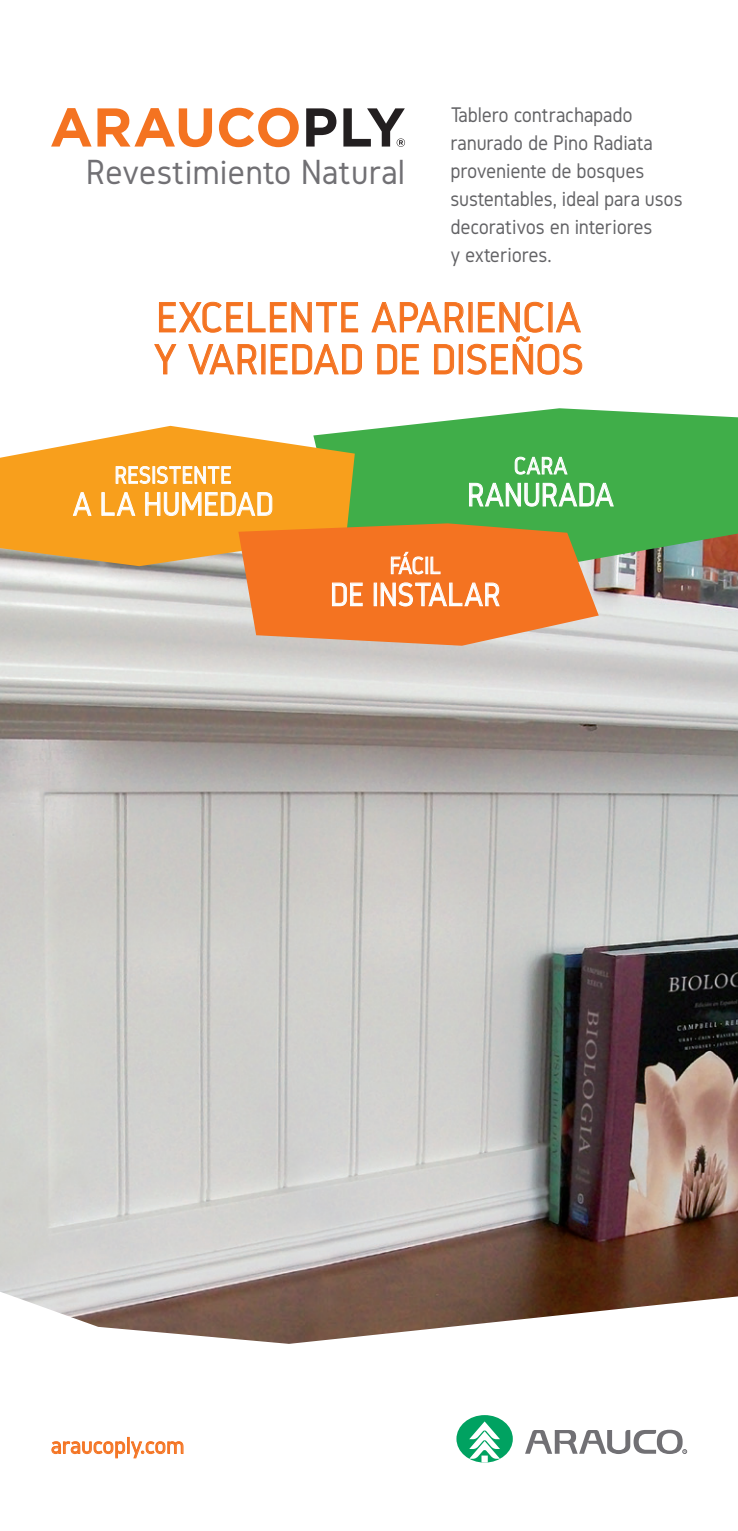
<style>
.page{position:relative;width:738px;height:1531px;background:#fff}
.page>*{position:absolute;margin:0;border:0;box-sizing:border-box;transform-origin:0 0}
.t1{font:44px "Gidole";letter-spacing:-.01em;color:#f47321}
.t2{font:36.2px "Gidole";color:#717074}
.Texto{font:34px "Gidole";letter-spacing:-.01em;color:#fff;scale:.95 1}
.Texto-2{font:25px "Gidole";letter-spacing:-.01em;color:#fff;scale:.95 1}
.t3{font:24px "Gidole";color:#f47321}
.Texto-3{font:22px/28px "Gidole";letter-spacing:-.01em;color:#636366;scale:.95 1}
</style>
<div class="page">
<div style="left:354px;top:45px;width:29px;height:29px;border:1px solid #fff;border-radius:50%"></div>
<svg style="left:525px;top:1429px;width:161px;height:25px"></svg>
<div style="left:456px;top:1415px;width:56px;height:47px;background:#00a261;border-radius:50%"></div>
<svg style="left:469px;top:1421px;width:30px;height:41px"></svg>
<svg style="left:159px;top:301px;width:199px;height:32px"></svg>
<svg style="left:154px;top:344px;width:23px;height:31px"></svg>
<svg style="left:188px;top:344px;width:69px;height:31px"></svg>
<svg style="left:270px;top:344px;width:92px;height:31px"></svg>
<svg style="left:371px;top:301px;width:211px;height:74px"></svg>
<img style="left:0;top:566px;width:737px;height:778px">
<svg style="left:354px;top:408px;width:383px;height:158px;background:#52b058"></svg>
<svg style="left:0;top:426px;width:354px;height:140px;background:#f1ab3f"></svg>
<svg style="left:116px;top:466px;width:114px;height:18px;background:#fabf68"></svg>
<svg style="left:72px;top:492px;width:20px;height:24px"></svg>
<svg style="left:101px;top:492px;width:35px;height:24px"></svg>
<svg style="left:145px;top:492px;width:127px;height:24px;background:#f9b858"></svg>
<svg style="left:238px;top:523px;width:360px;height:123px;background:#e9843b"></svg>
<svg style="left:514px;top:457px;width:53px;height:17px"></svg>
<svg style="left:468px;top:482px;width:145px;height:25px;background:#70c276"></svg>
<svg style="left:51px;top:1437px;width:132px;height:21px"></svg>
<svg style="left:51px;top:108px;width:40px;height:39px"></svg>
<svg style="left:97px;top:108px;width:115px;height:39px"></svg>
<svg style="left:219px;top:108px;width:79px;height:39px"></svg>
<svg style="left:306px;top:108px;width:30px;height:39px"></svg>
<svg style="left:343px;top:108px;width:62px;height:39px"></svg>
<p class="Texto-3" style="left:450px;top:101px;width:246px">Tablero contrachapado ranurado de Pino Radiata proveniente de bosques sustentables, ideal para usos decorativos en interiores</p>
<p class="Texto-3" style="left:450px;top:241px;width:108px">y exteriores.</p>
<p class="t1" style="left:156px;top:293px;width:427px">EXCELENTE APARIENCIA</p>
<p class="t1" style="left:153px;top:335px;width:432px">Y VARIEDAD DE DISEÑOS</p>
<p class="t2" style="left:86px;top:152px;width:320px">Revestimiento Natural</p>
<p class="Texto-2" style="left:114px;top:461px;width:125px">RESISTENTE</p>
<p class="Texto" style="left:72px;top:485px;width:213px">A LA HUMEDAD</p>
<p class="Texto-2" style="left:513px;top:452px;width:58px">CARA</p>
<p class="Texto" style="left:467px;top:476px;width:156px">RANURADA</p>
<p class="Texto-2" style="left:389px;top:552px;width:56px">FÁCIL</p>
<p class="Texto" style="left:330px;top:576px;width:181px">DE INSTALAR</p>
<p class="t3" style="left:51px;top:1432px;width:135px">araucoply.com</p>
</div>
